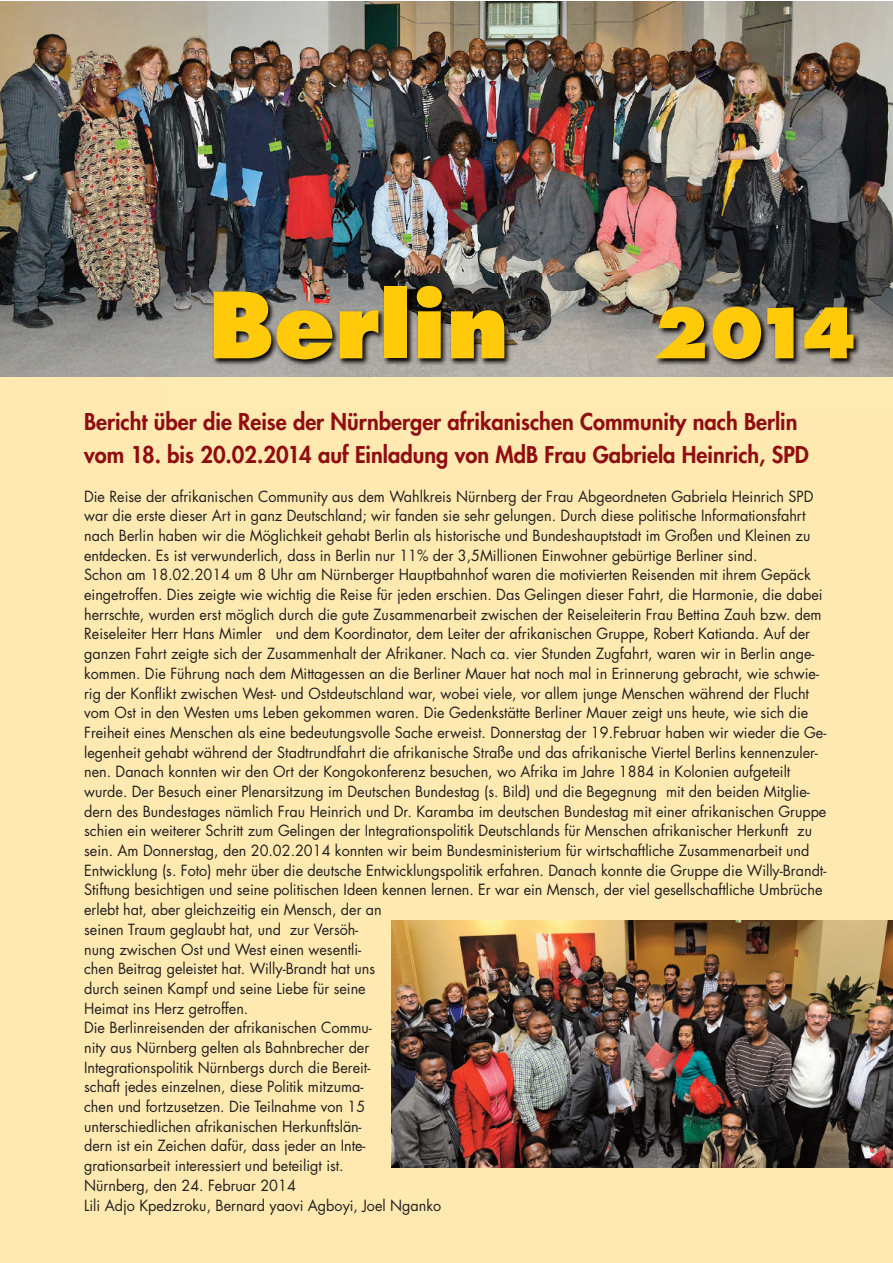
<style>
.page{position:relative;width:893px;height:1263px;background:#fff}
.page>*{position:absolute;margin:0;border:0;box-sizing:border-box;transform-origin:0 0}
.t1{font:800 88.5px "Futura";color:#feca0a}
.t2{font:800 67.5px "Futura";color:#feca0a}
.t3{font:800 22.5px/33px "Futura";color:#900d11}
.t4{font:15px/19.6px "Futura";color:#231f20;scale:.96 1}
</style>
<div class="page">
<div style="left:0;top:1px;width:892px;height:1262px;background:#feeab1"></div>
<img style="left:0;top:1px;width:892px;height:376px">
<img style="left:164px;top:273px;width:728px;height:104px">
<img style="left:391px;top:920px;width:501px;height:247px">
<h1 class="t1" style="left:208px;top:271px;width:302px">Berlin</h1>
<h2 class="t2" style="left:653px;top:291px;width:206px">2014</h2>
<h3 class="t3" style="left:84px;top:405px;width:726px">Bericht über die Reise der Nürnberger afrikanischen Community nach Berlin vom 18. bis 20.02.2014 auf Einladung von MdB Frau Gabriela Heinrich, SPD</h3>
<p class="t4" style="left:84px;top:486px;width:775px">Die Reise der afrikanischen Community aus dem Wahlkreis Nürnberg der Frau Abgeordneten Gabriela Heinrich SPD war die erste dieser Art in ganz Deutschland; wir fanden sie sehr gelungen. Durch diese politische Informationsfahrt nach Berlin haben wir die Möglichkeit gehabt Berlin als historische und Bundeshauptstadt im Großen und Kleinen zu entdecken. Es ist verwunderlich, dass in Berlin nur 11% der 3,5Millionen Einwohner gebürtige Berliner sind.<br>Schon am 18.02.2014 um 8 Uhr am Nürnberger Hauptbahnhof waren die motivierten Reisenden mit ihrem Gepäck eingetroffen. Dies zeigte wie wichtig die Reise für jeden erschien. Das Gelingen dieser Fahrt, die Harmonie, die dabei herrschte, wurden erst möglich durch die gute Zusammenarbeit zwischen der Reiseleiterin Frau Bettina Zauh bzw. dem Reiseleiter Herr Hans Mimler und dem Koordinator, dem Leiter der afrikanischen Gruppe, Robert Katianda. Auf der ganzen Fahrt zeigte sich der Zusammenhalt der Afrikaner. Nach ca. vier Stunden Zugfahrt, waren wir in Berlin ange&shy;kommen. Die Führung nach dem Mittagessen an die Berliner Mauer hat noch mal in Erinnerung gebracht, wie schwie&shy;rig der Konflikt zwischen West- und Ostdeutschland war, wobei viele, vor allem junge Menschen während der Flucht vom Ost in den Westen ums Leben gekommen waren. Die Gedenkstätte Berliner Mauer zeigt uns heute, wie sich die Freiheit eines Menschen als eine bedeutungsvolle Sache erweist. Donnerstag der 19.Februar haben wir wieder die Ge&shy;legenheit gehabt während der Stadtrundfahrt die afrikanische Straße und das afrikanische Viertel Berlins kennenzuler&shy;nen. Danach konnten wir den Ort der Kongokonferenz besuchen, wo Afrika im Jahre 1884 in Kolonien aufgeteilt wurde. Der Besuch einer Plenarsitzung im Deutschen Bundestag (s. Bild) und die Begegnung mit den beiden Mitglie&shy;dern des Bundestages nämlich Frau Heinrich und Dr. Karamba im deutschen Bundestag mit einer afrikanischen Gruppe schien ein weiterer Schritt zum Gelingen der Integrationspolitik Deutschlands für Menschen afrikanischer Herkunft zu sein. Am Donnerstag, den 20.02.2014 konnten wir beim Bundesministerium für wirtschaftliche Zusammenarbeit und Entwicklung (s. Foto) mehr über die deutsche Entwicklungspolitik erfahren. Danach konnte die Gruppe die Willy-Brandt-Stiftung besichtigen und seine politischen Ideen kennen lernen. Er war ein Mensch, der viel gesellschaftliche Umbrüche erlebt hat, aber gleichzeitig ein Mensch, der an<br>seinen Traum geglaubt hat, und zur Versöh-<br>nung zwischen Ost und West einen wesentli-<br>chen Beitrag geleistet hat. Willy-Brandt hat uns<br>durch seinen Kampf und seine Liebe für seine<br>Heimat ins Herz getroffen.<br>Die Berlinreisenden der afrikanischen Commu-<br>nity aus Nürnberg gelten als Bahnbrecher der<br>Integrationspolitik Nürnbergs durch die Bereit-<br>schaft jedes einzelnen, diese Politik mitzuma-<br>chen und fortzusetzen. Die Teilnahme von 15<br>unterschiedlichen afrikanischen Herkunftslän-<br>dern ist ein Zeichen dafür, dass jeder an Inte-<br>grationsarbeit interessiert und beteiligt ist.<br>Nürnberg, den 24. Februar 2014<br>Lili Adjo Kpedzroku, Bernard yaovi Agboyi, Joel Nganko</p>
</div>
